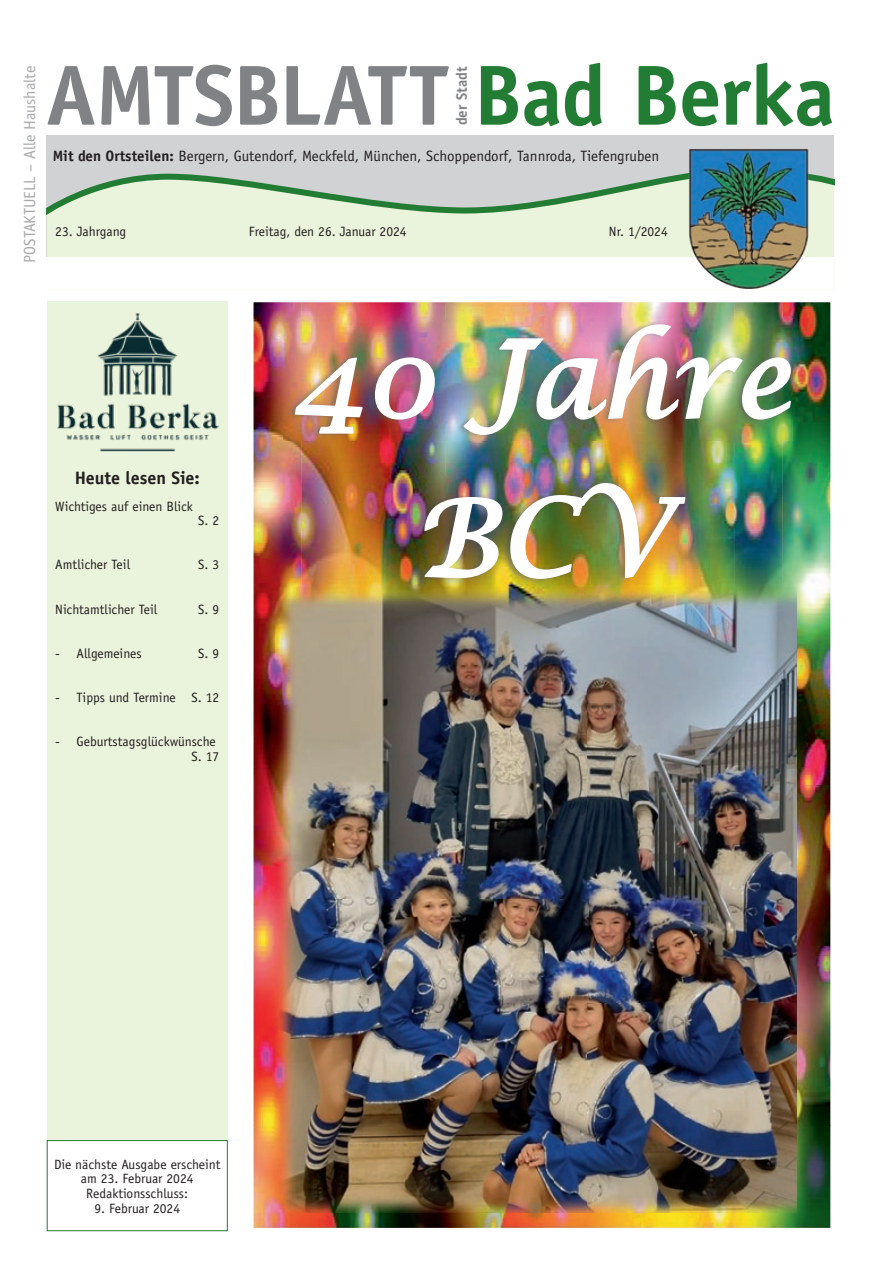
<style>
.page{position:relative;width:881px;height:1263px;background:#fff}
.page>*{position:absolute;margin:0;border:0;box-sizing:border-box;transform-origin:0 0}
.t1{font:700 85.5px "Officina Sans LT";letter-spacing:-.015em;color:#808285}
.t2{font:700 18px "Officina Sans LT";color:#231f20}
.Postaktuell{font:16.05px "Officina Sans LT";color:#a8a9ad}
.t3{font:15px "Officina Sans LT";color:#231f20}
.t4{font:700 15px "Officina Sans LT";letter-spacing:.01em;color:#808285}
.Einzug_0_5{font:13.5px/14.7px "Officina Sans LT";color:#231f20;text-align:center}
.s1{color:#237c33}
.s2{font-weight:700}
</style>
<div class="page">
<div style="left:47px;top:136px;width:786px;height:153px;background:#d1d2d4"></div>
<div style="left:47px;top:221px;width:786px;height:36px;background:#eaf3db"></div>
<div style="left:47px;top:257px;width:786px;height:32px;background:#fff"></div>
<svg style="left:47px;top:165px;width:786px;height:56px"></svg>
<img style="left:687px;top:149px;width:121px;height:139px">
<div style="left:47px;top:302px;width:180px;height:929px;background:#eaf3db"></div>
<div style="left:47px;top:1140px;width:180px;height:91px;background:#fff"></div>
<div style="left:47px;top:1140px;width:180px;height:91px;border:1px solid #237c33"></div>
<img style="left:57px;top:313px;width:162px;height:138px">
<img style="left:253px;top:1125px;width:577px;height:103px">
<img style="left:253px;top:302px;width:48px;height:823px">
<img style="left:782px;top:302px;width:48px;height:823px">
<img style="left:301px;top:302px;width:481px;height:285px">
<img style="left:283px;top:318px;width:509px;height:123px">
<img style="left:294px;top:324px;width:497px;height:111px">
<img style="left:413px;top:477px;width:274px;height:108px">
<img style="left:424px;top:483px;width:261px;height:96px">
<img style="left:275px;top:587px;width:521px;height:625px">
<p class="Postaktuell" style="left:20px;top:263px;width:199px;rotate:-90deg">POSTAKTUELL – Alle Haushalte</p>
<h1 class="t1" style="left:46px;top:42px;width:790px">AMTSBLATT <span class="s1">Bad Berka</span></h1>
<p class="t4" style="left:452px;top:125px;width:61px;rotate:-90deg">der Stadt</p>
<p class="t3" style="left:53px;top:147px;width:607px"><span class="s2">Mit den Ortsteilen:</span> Bergern, Gutendorf, Meckfeld, München, Schoppendorf, Tannroda, Tiefengruben</p>
<p class="Einzug_0_5" style="left:55px;top:224px;width:73px">23. Jahrgang</p>
<p class="Einzug_0_5" style="left:249px;top:224px;width:159px">Freitag, den 26. Januar 2024</p>
<p class="Einzug_0_5" style="left:608px;top:224px;width:60px">Nr. 1/2024</p>
<p class="t2" style="left:75px;top:467px;width:126px">Heute lesen Sie:</p>
<p class="Einzug_0_5" style="left:55px;top:499px;width:139px">Wichtiges auf einen Blick</p>
<p class="Einzug_0_5" style="left:198px;top:513px;width:22px">S. 2</p>
<p class="Einzug_0_5" style="left:55px;top:558px;width:76px">Amtlicher Teil</p>
<p class="Einzug_0_5" style="left:198px;top:558px;width:22px">S. 3</p>
<p class="Einzug_0_5" style="left:55px;top:602px;width:104px">Nichtamtlicher Teil</p>
<p class="Einzug_0_5" style="left:198px;top:602px;width:22px">S. 9</p>
<p class="Einzug_0_5" style="left:55px;top:646px;width:88px">- Allgemeines</p>
<p class="Einzug_0_5" style="left:198px;top:646px;width:22px">S. 9</p>
<p class="Einzug_0_5" style="left:55px;top:690px;width:165px">- Tipps und Termine S. 12</p>
<p class="Einzug_0_5" style="left:55px;top:734px;width:162px">- Geburtstagsglückwünsche</p>
<p class="Einzug_0_5" style="left:191px;top:749px;width:29px">S. 17</p>
<p class="Einzug_0_5" style="left:54px;top:1157px;width:168px">Die nächste Ausgabe erscheint am 23. Februar 2024</p>
<p class="Einzug_0_5" style="left:86px;top:1186px;width:103px">Redaktionsschluss:</p>
<p class="Einzug_0_5" style="left:94px;top:1201px;width:87px">9. Februar 2024</p>
</div>
